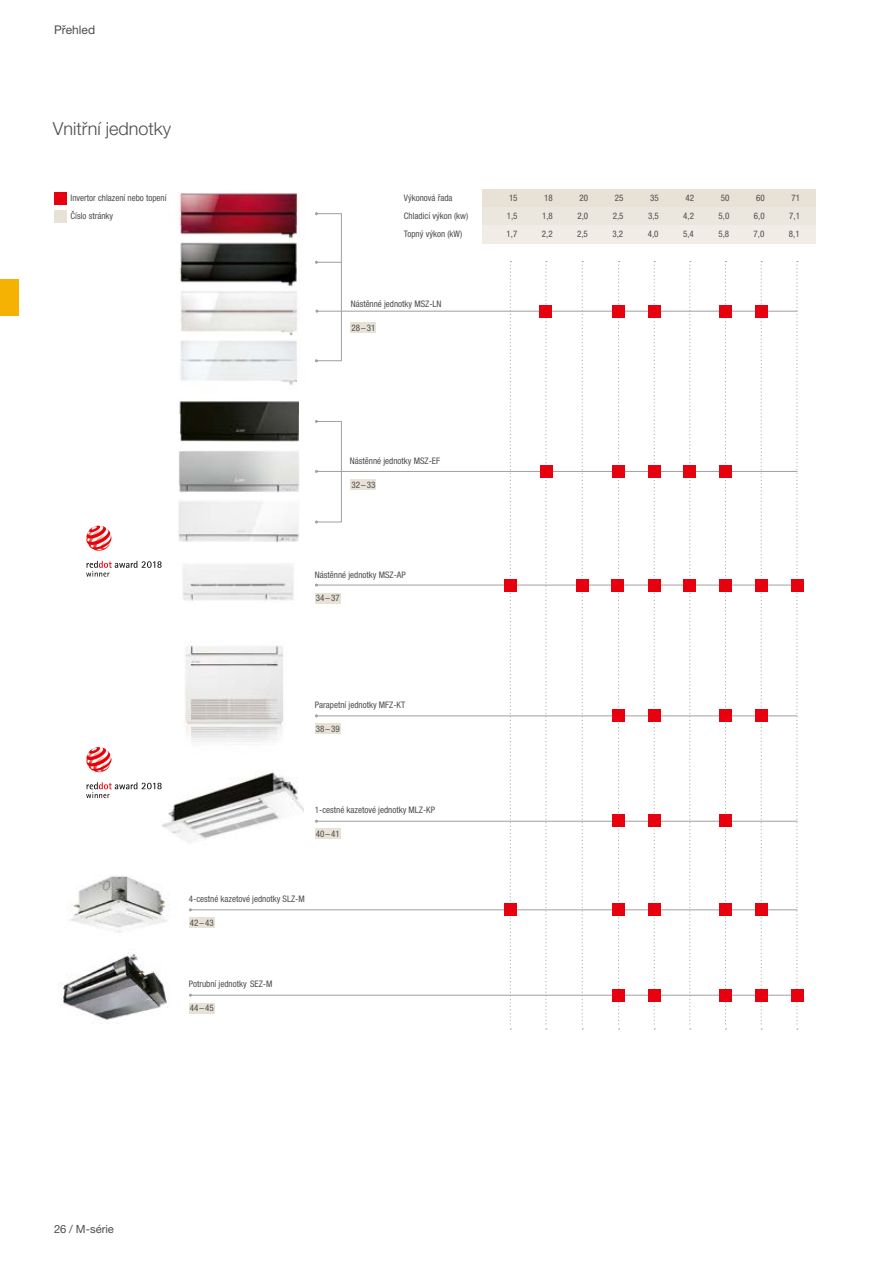
<style>
.page{position:relative;width:893px;height:1263px;background:#fff}
.page>*{position:absolute;margin:0;border:0;box-sizing:border-box;transform-origin:0 0}
.t1{font:300 18px "Helvetica Neue LT Pro";color:#4d4d4d}
.t2{font:12px "Helvetica Neue LT Pro";color:#4d4d4d}
.t3{font:11.25px "Helvetica Neue LT Pro";color:#4d4d4d}
.t4{font:condensed 9px/18px "Helvetica Neue LT Pro";color:#4d4d4d}
</style>
<div class="page">
<div style="left:0;top:279px;width:18px;height:36px;background:#f6b203"></div>
<img style="left:162px;top:772px;width:142px;height:71px">
<img style="left:183px;top:564px;width:111px;height:37px">
<img style="left:58px;top:953px;width:112px;height:71px">
<img style="left:184px;top:645px;width:137px;height:97px">
<img style="left:179px;top:414px;width:120px;height:28px">
<img style="left:178px;top:192px;width:120px;height:33px">
<img style="left:180px;top:268px;width:117px;height:6px">
<img style="left:180px;top:225px;width:117px;height:43px">
<img style="left:179px;top:274px;width:122px;height:42px">
<img style="left:179px;top:365px;width:120px;height:49px">
<img style="left:179px;top:323px;width:121px;height:42px">
<img style="left:179px;top:451px;width:121px;height:41px">
<img style="left:178px;top:501px;width:121px;height:42px">
<img style="left:70px;top:876px;width:100px;height:57px">
<div style="left:54px;top:210px;width:13px;height:12px;background:#e8e1d6"></div>
<div style="left:54px;top:192px;width:13px;height:13px;background:#e7000e"></div>
<div style="left:482px;top:189px;width:334px;height:18px;background:#e8e1d6"></div>
<div style="left:482px;top:207px;width:334px;height:18px;background:#ece7de"></div>
<div style="left:482px;top:225px;width:334px;height:18px;background:#f1ede6"></div>
<svg style="left:86px;top:747px;width:25px;height:25px"></svg>
<svg style="left:86px;top:782px;width:76px;height:16px"></svg>
<svg style="left:86px;top:526px;width:25px;height:25px"></svg>
<svg style="left:86px;top:561px;width:76px;height:16px"></svg>
<hr style="left:190px;top:995px;width:607px;height:1px;background:#9fa0a0">
<hr style="left:316px;top:585px;width:481px;height:1px;background:#9fa0a0">
<svg style="left:582px;top:261px;width:1px;height:768px"></svg>
<hr style="left:316px;top:471px;width:481px;height:1px;background:#9fa0a0">
<svg style="left:689px;top:261px;width:2px;height:768px"></svg>
<svg style="left:510px;top:261px;width:1px;height:768px"></svg>
<div style="left:504px;top:579px;width:13px;height:13px;background:#e7000e"></div>
<hr style="left:316px;top:821px;width:481px;height:1px;background:#9fa0a0">
<hr style="left:316px;top:715px;width:481px;height:1px;background:#9fa0a0">
<svg style="left:796px;top:261px;width:2px;height:768px"></svg>
<div style="left:791px;top:989px;width:12px;height:12px;background:#e7000e"></div>
<div style="left:791px;top:579px;width:12px;height:13px;background:#e7000e"></div>
<hr style="left:317px;top:311px;width:480px;height:1px;background:#9fa0a0">
<svg style="left:618px;top:261px;width:2px;height:768px"></svg>
<div style="left:612px;top:989px;width:13px;height:12px;background:#e7000e"></div>
<div style="left:612px;top:465px;width:13px;height:13px;background:#e7000e"></div>
<div style="left:611px;top:579px;width:13px;height:13px;background:#e7000e"></div>
<div style="left:612px;top:814px;width:13px;height:13px;background:#e7000e"></div>
<div style="left:612px;top:709px;width:13px;height:13px;background:#e7000e"></div>
<div style="left:612px;top:305px;width:13px;height:13px;background:#e7000e"></div>
<svg style="left:545px;top:261px;width:2px;height:768px"></svg>
<svg style="left:725px;top:261px;width:1px;height:768px"></svg>
<div style="left:719px;top:989px;width:13px;height:12px;background:#e7000e"></div>
<div style="left:719px;top:465px;width:13px;height:13px;background:#e7000e"></div>
<div style="left:719px;top:814px;width:13px;height:13px;background:#e7000e"></div>
<div style="left:719px;top:709px;width:13px;height:13px;background:#e7000e"></div>
<div style="left:719px;top:579px;width:13px;height:13px;background:#e7000e"></div>
<div style="left:719px;top:305px;width:13px;height:13px;background:#e7000e"></div>
<svg style="left:761px;top:261px;width:1px;height:768px"></svg>
<div style="left:755px;top:989px;width:13px;height:12px;background:#e7000e"></div>
<div style="left:755px;top:709px;width:12px;height:13px;background:#e7000e"></div>
<div style="left:755px;top:579px;width:13px;height:13px;background:#e7000e"></div>
<div style="left:755px;top:305px;width:13px;height:13px;background:#e7000e"></div>
<svg style="left:654px;top:261px;width:1px;height:768px"></svg>
<div style="left:648px;top:989px;width:13px;height:12px;background:#e7000e"></div>
<div style="left:648px;top:465px;width:13px;height:13px;background:#e7000e"></div>
<div style="left:648px;top:814px;width:13px;height:13px;background:#e7000e"></div>
<div style="left:648px;top:709px;width:13px;height:13px;background:#e7000e"></div>
<div style="left:648px;top:305px;width:13px;height:13px;background:#e7000e"></div>
<div style="left:648px;top:579px;width:13px;height:13px;background:#e7000e"></div>
<hr style="left:190px;top:909px;width:607px;height:1px;background:#9fa0a0">
<div style="left:504px;top:903px;width:13px;height:13px;background:#e7000e"></div>
<div style="left:612px;top:903px;width:13px;height:13px;background:#e7000e"></div>
<div style="left:719px;top:903px;width:13px;height:13px;background:#e7000e"></div>
<div style="left:755px;top:903px;width:13px;height:13px;background:#e7000e"></div>
<div style="left:648px;top:903px;width:13px;height:13px;background:#e7000e"></div>
<svg style="left:315px;top:261px;width:26px;height:3px"></svg>
<svg style="left:315px;top:359px;width:26px;height:3px"></svg>
<hr style="left:341px;top:213px;width:1px;height:148px;background:#9fa0a0">
<svg style="left:315px;top:420px;width:26px;height:3px"></svg>
<svg style="left:315px;top:520px;width:26px;height:3px"></svg>
<hr style="left:341px;top:421px;width:1px;height:101px;background:#9fa0a0">
<svg style="left:315px;top:212px;width:26px;height:3px"></svg>
<div style="left:683px;top:465px;width:13px;height:13px;background:#e7000e"></div>
<div style="left:540px;top:465px;width:13px;height:13px;background:#e7000e"></div>
<div style="left:539px;top:305px;width:13px;height:13px;background:#e7000e"></div>
<div style="left:576px;top:579px;width:13px;height:13px;background:#e7000e"></div>
<div style="left:683px;top:579px;width:13px;height:13px;background:#e7000e"></div>
<div style="left:189px;top:1003px;width:26px;height:10px;background:#e8e1d6"></div>
<div style="left:351px;top:479px;width:25px;height:10px;background:#e8e1d6"></div>
<div style="left:315px;top:593px;width:26px;height:10px;background:#e8e1d6"></div>
<div style="left:315px;top:828px;width:26px;height:10px;background:#e8e1d6"></div>
<div style="left:315px;top:724px;width:26px;height:10px;background:#e8e1d6"></div>
<div style="left:351px;top:323px;width:25px;height:10px;background:#e8e1d6"></div>
<div style="left:189px;top:918px;width:26px;height:10px;background:#e8e1d6"></div>
<h2 class="t2" style="left:54px;top:23px;width:43px">Přehled</h2>
<h1 class="t1" style="left:53px;top:118px;width:120px">Vnitřní jednotky</h1>
<p class="t4" style="left:404px;top:189px;width:50px">Výkonová řada</p>
<p class="t4" style="left:404px;top:225px;width:60px">Topný výkon (kW)</p>
<p class="t4" style="left:71px;top:189px;width:97px">Invertor chlazení nebo topení<br>Číslo stránky</p>
<p class="t4" style="left:509px;top:189px;width:10px">15</p>
<p class="t4" style="left:544px;top:189px;width:10px">18</p>
<p class="t4" style="left:580px;top:189px;width:10px">20</p>
<p class="t4" style="left:615px;top:189px;width:10px">25</p>
<p class="t4" style="left:650px;top:189px;width:10px">35</p>
<p class="t4" style="left:685px;top:189px;width:10px">42</p>
<p class="t4" style="left:721px;top:189px;width:10px">50</p>
<p class="t4" style="left:756px;top:189px;width:10px">60</p>
<p class="t4" style="left:791px;top:189px;width:10px">71</p>
<p class="t4" style="left:404px;top:207px;width:66px">Chladicí výkon (kw)</p>
<p class="t4" style="left:507px;top:207px;width:12px">1,5</p>
<p class="t4" style="left:542px;top:207px;width:12px">1,8</p>
<p class="t4" style="left:577px;top:207px;width:12px">2,0</p>
<p class="t4" style="left:613px;top:207px;width:12px">2,5</p>
<p class="t4" style="left:648px;top:207px;width:12px">3,5</p>
<p class="t4" style="left:683px;top:207px;width:12px">4,2</p>
<p class="t4" style="left:719px;top:207px;width:12px">5,0</p>
<p class="t4" style="left:754px;top:207px;width:12px">6,0</p>
<p class="t4" style="left:789px;top:207px;width:12px">7,1</p>
<p class="t4" style="left:507px;top:225px;width:12px">1,7</p>
<p class="t4" style="left:542px;top:225px;width:12px">2,2</p>
<p class="t4" style="left:577px;top:225px;width:12px">2,5</p>
<p class="t4" style="left:612px;top:225px;width:12px">3,2</p>
<p class="t4" style="left:648px;top:225px;width:12px">4,0</p>
<p class="t4" style="left:683px;top:225px;width:12px">5,4</p>
<p class="t4" style="left:718px;top:225px;width:12px">5,8</p>
<p class="t4" style="left:754px;top:225px;width:12px">7,0</p>
<p class="t4" style="left:789px;top:225px;width:12px">8,1</p>
<p class="t4" style="left:351px;top:295px;width:92px">Nástěnné jednotky MSZ-LN</p>
<p class="t4" style="left:351px;top:319px;width:26px">28–31</p>
<p class="t4" style="left:350px;top:451px;width:92px">Nástěnné jednotky MSZ-EF</p>
<p class="t4" style="left:351px;top:475px;width:26px">32–33</p>
<p class="t4" style="left:315px;top:565px;width:92px">Nástěnné jednotky MSZ-AP</p>
<p class="t4" style="left:316px;top:589px;width:26px">34–37</p>
<p class="t4" style="left:315px;top:696px;width:92px">Parapetní jednotky MFZ-KT</p>
<p class="t4" style="left:316px;top:720px;width:26px">38–39</p>
<p class="t4" style="left:315px;top:800px;width:122px">1-cestné kazetové jednotky MLZ-KP</p>
<p class="t4" style="left:316px;top:824px;width:26px">40–41</p>
<p class="t4" style="left:189px;top:890px;width:117px">4-cestné kazetové jednotky SLZ-M</p>
<p class="t4" style="left:190px;top:914px;width:26px">42–43</p>
<p class="t4" style="left:189px;top:975px;width:85px">Potrubní jednotky SEZ-M</p>
<p class="t4" style="left:190px;top:999px;width:26px">44–45</p>
<p class="t3" style="left:54px;top:1222px;width:62px">26 / M-série</p>
</div>
